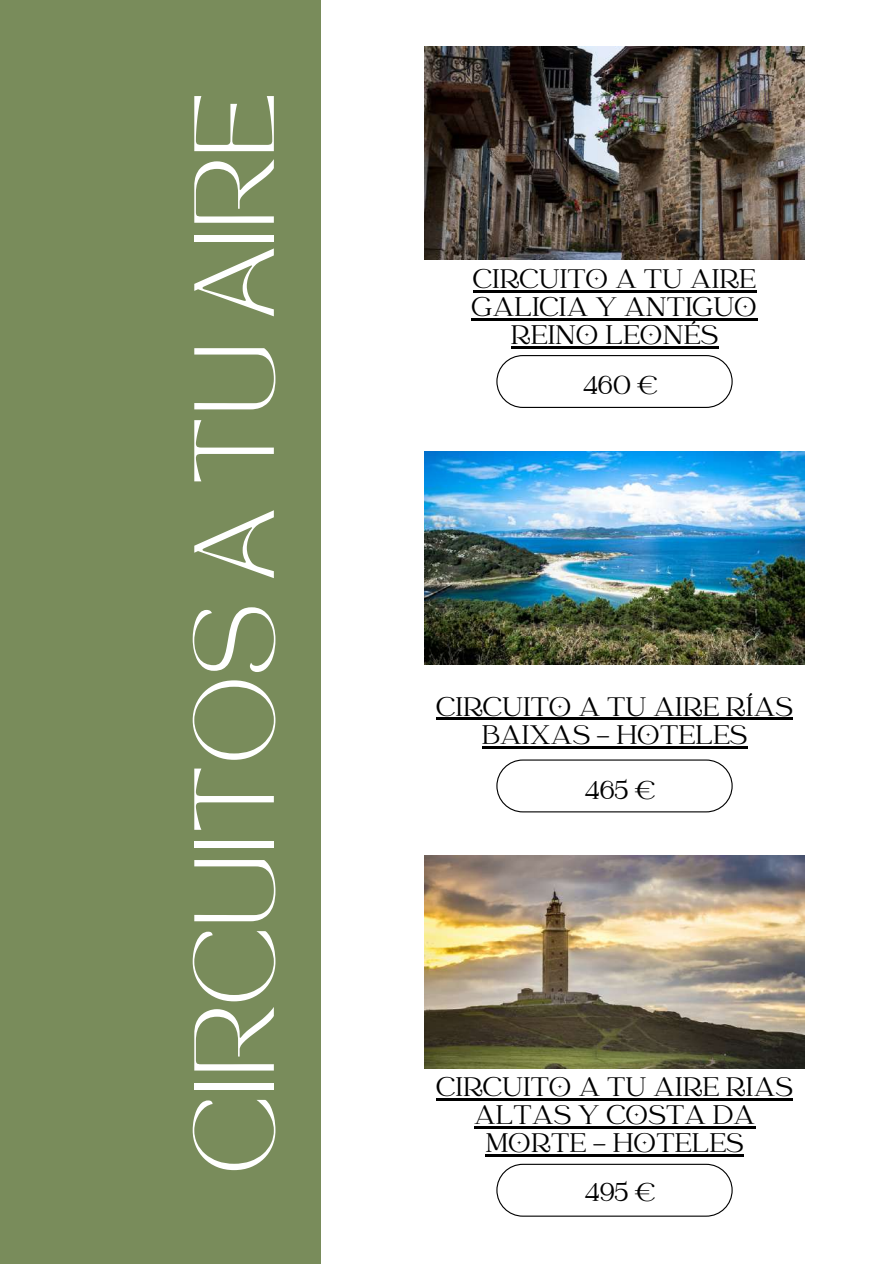
<style>
.page{position:relative;width:894px;height:1264px;background:#fff}
.page>*{position:absolute;margin:0;border:0;box-sizing:border-box;transform-origin:0 0}
.t1{font:79.5px "TAN MONCHERI Regular";color:#fff}
.t2{font:29.7px/28px "Catchy Mager";color:#000;text-align:center}
.t3{font:28.5px "Catchy Mager";color:#000}
</style>
<div class="page">
<img style="left:424px;top:855px;width:379px;height:213px">
<div style="left:0;top:0;width:321px;height:1263px;background:#798c5b"></div>
<img style="left:424px;top:451px;width:379px;height:213px">
<img style="left:424px;top:47px;width:379px;height:212px">
<svg style="left:496px;top:1163px;width:236px;height:53px"></svg>
<svg style="left:496px;top:759px;width:236px;height:53px"></svg>
<svg style="left:496px;top:355px;width:236px;height:53px"></svg>
<hr style="left:436px;top:1098px;width:356px;height:2px;background:#000">
<hr style="left:473px;top:1126px;width:282px;height:2px;background:#000">
<hr style="left:485px;top:1154px;width:258px;height:2px;background:#000">
<hr style="left:436px;top:717px;width:356px;height:3px;background:#000">
<hr style="left:481px;top:746px;width:266px;height:2px;background:#000">
<hr style="left:473px;top:290px;width:282px;height:2px;background:#000">
<hr style="left:471px;top:318px;width:286px;height:2px;background:#000">
<hr style="left:511px;top:346px;width:206px;height:3px;background:#000">
<h1 class="t1" style="left:193px;top:1174px;width:1084px;rotate:-90deg">CIRCUITOS A TU AIRE</h1>
<p class="t2" style="left:471px;top:267px;width:287px">CIRCUITO A TU AIRE<br>GALICIA Y ANTIGUO<br>REINO LEONÉS</p>
<p class="t3" style="left:583px;top:371px;width:76px">460 €</p>
<p class="t2" style="left:436px;top:694px;width:358px">CIRCUITO A TU AIRE RÍAS<br>BAIXAS - HOTELES</p>
<p class="t3" style="left:584px;top:776px;width:72px">465 €</p>
<p class="t2" style="left:436px;top:1075px;width:358px">CIRCUITO A TU AIRE RIAS<br>ALTAS Y COSTA DA<br>MORTE - HOTELES</p>
<p class="t3" style="left:584px;top:1178px;width:72px">495 €</p>
</div>
